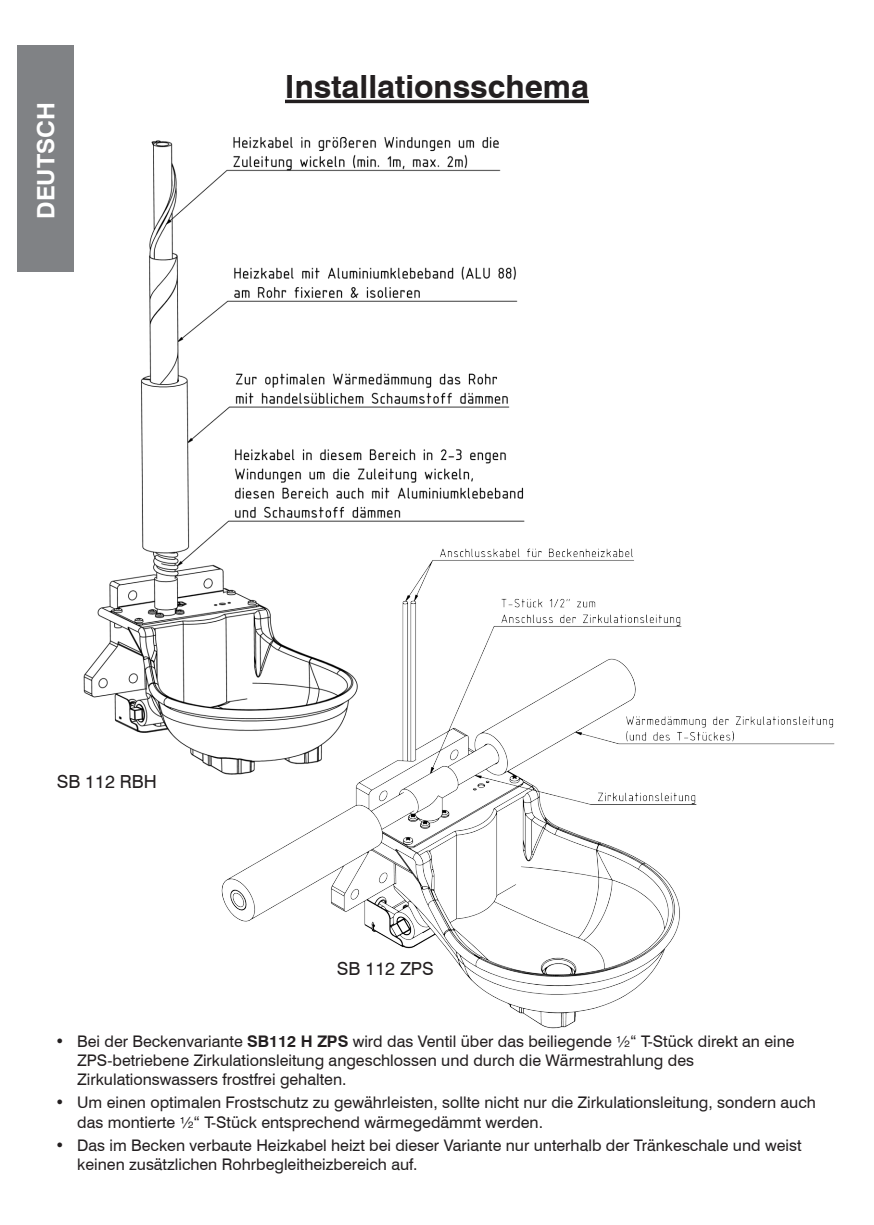
<style>
.page{position:relative;width:874px;height:1225px;background:#fff}
.page>*{position:absolute;margin:0;border:0;box-sizing:border-box;transform-origin:0 0}
.t1{font:700 32px "Swiss 721 BT";color:#231f20}
.t2{font:700 24px "Swiss 721 BT";color:#fff}
.t3{font:18px "Swiss 721 BT";color:#231f20}
.t4{font:16px/19.2px "Swiss 721 BT";color:#231f20}
.s1{font-weight:700}
</style>
<div class="page">
<div style="left:17px;top:45px;width:57px;height:227px;background:#808285"></div>
<hr style="left:285px;top:100px;width:303px;height:3px;background:#231f20">
<img style="left:83px;top:136px;width:442px;height:631px">
<img style="left:210px;top:540px;width:625px;height:489px">
<h2 class="t2" style="left:31px;top:219px;width:118px;rotate:-90deg">DEUTSCH</h2>
<h1 class="t1" style="left:285px;top:67px;width:305px">Installationsschema</h1>
<p class="t3" style="left:57px;top:771px;width:101px">SB 112 RBH</p>
<p class="t3" style="left:337px;top:958px;width:98px">SB 112 ZPS</p>
<p class="t4" style="left:77px;top:1031px;width:718px;text-indent:-22px">• Bei der Beckenvariante <span class="s1">SB112 H ZPS</span> wird das Ventil über das beiliegende ½“ T-Stück direkt an eine<br>ZPS-betriebene Zirkulationsleitung angeschlossen und durch die Wärmestrahlung des<br>Zirkulationswassers frostfrei gehalten.</p>
<p class="t4" style="left:77px;top:1093px;width:739px;text-indent:-22px">• Um einen optimalen Frostschutz zu gewährleisten, sollte nicht nur die Zirkulationsleitung, sondern auch das montierte ½“ T-Stück entsprechend wärmegedämmt werden.</p>
<p class="t4" style="left:77px;top:1135px;width:725px;text-indent:-22px">• Das im Becken verbaute Heizkabel heizt bei dieser Variante nur unterhalb der Tränkeschale und weist keinen zusätzlichen Rohrbegleitheizbereich auf.</p>
</div>
